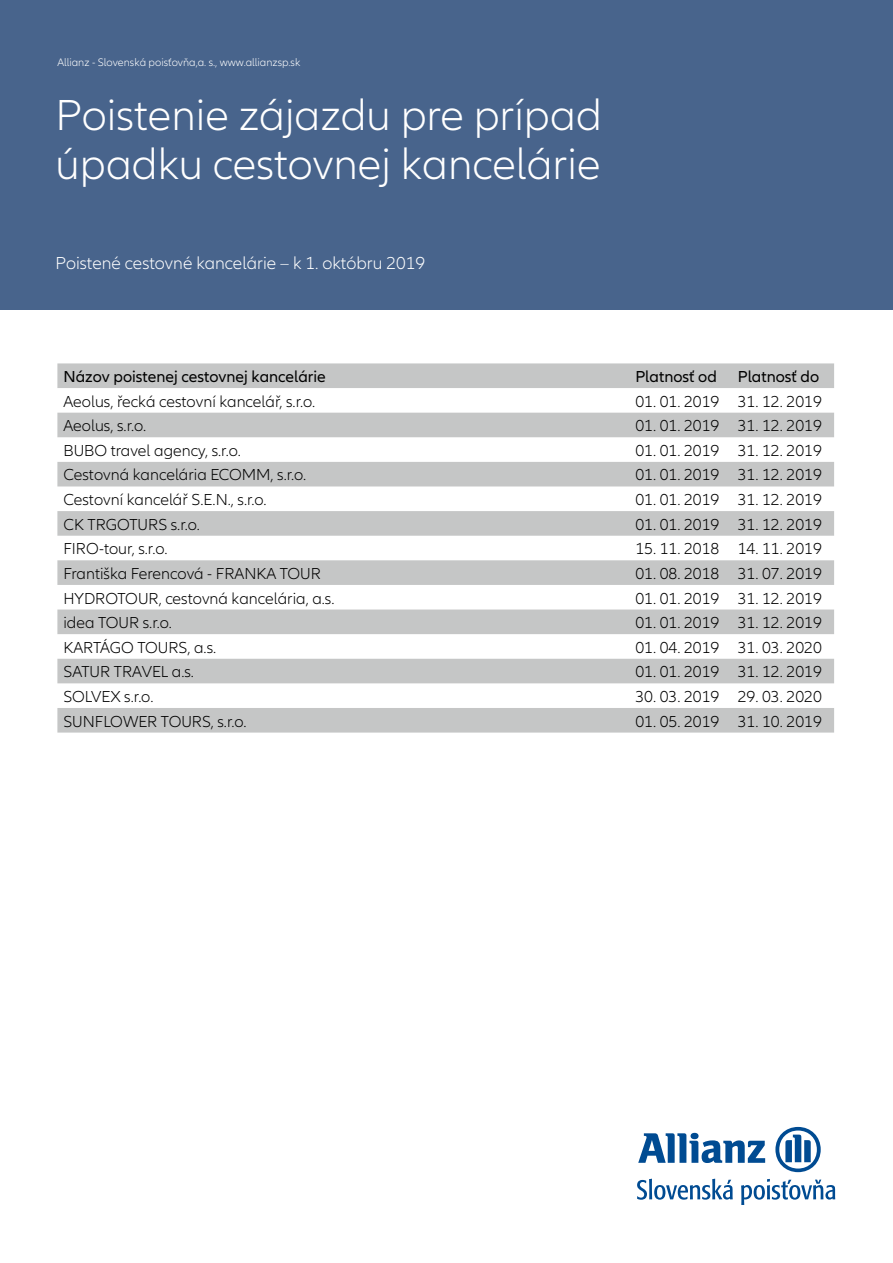
<style>
.page{position:relative;width:893px;height:1263px;background:#fff}
.page>*{position:absolute;margin:0;border:0;box-sizing:border-box;transform-origin:0 0}
.t1{font:300 45px/49.7px "Allianz Neo";color:#fff}
.t2{font:300 18px "Allianz Neo";color:#fff}
.t3{font:300 16.5px "Allianz Neo";color:#000}
.t4{font:16.5px "Allianz Neo";color:#000}
.t5{font:300 11.25px "Allianz Neo";color:#fff}
</style>
<div class="page">
<svg style="left:637px;top:1179px;width:96px;height:21px"></svg>
<svg style="left:741px;top:1179px;width:94px;height:26px"></svg>
<svg style="left:638px;top:1133px;width:127px;height:30px"></svg>
<svg style="left:775px;top:1127px;width:46px;height:45px"></svg>
<div style="left:0;top:0;width:893px;height:309px;background:#48648c"></div>
<svg style="left:57px;top:363px;width:777px;height:369px;fill:#c5c6c6"></svg>
<p class="t5" style="left:57px;top:56px;width:244px">Allianz - Slovenská poisťovňa,a. s., www.allianzsp.sk</p>
<h1 class="t1" style="left:55px;top:91px;width:548px">Poistenie zájazdu pre prípad úpadku cestovnej kancelárie</h1>
<p class="t2" style="left:55px;top:253px;width:371px">Poistené cestovné kancelárie – k 1. októbru 2019</p>
<p class="t4" style="left:63px;top:367px;width:264px">Názov poistenej cestovnej kancelárie</p>
<p class="t4" style="left:635px;top:367px;width:83px">Platnosť od</p>
<p class="t4" style="left:738px;top:367px;width:83px">Platnosť do</p>
<p class="t3" style="left:63px;top:392px;width:253px">Aeolus, řecká cestovní kancelář, s.r.o.</p>
<p class="t3" style="left:635px;top:392px;width:188px">01. 01. 2019 31. 12. 2019</p>
<p class="t3" style="left:63px;top:416px;width:84px">Aeolus, s.r.o.</p>
<p class="t3" style="left:635px;top:416px;width:188px">01. 01. 2019 31. 12. 2019</p>
<p class="t3" style="left:63px;top:441px;width:179px">BUBO travel agency, s.r.o.</p>
<p class="t3" style="left:635px;top:441px;width:188px">01. 01. 2019 31. 12. 2019</p>
<p class="t3" style="left:63px;top:466px;width:244px">Cestovná kancelária ECOMM, s.r.o.</p>
<p class="t3" style="left:635px;top:466px;width:188px">01. 01. 2019 31. 12. 2019</p>
<p class="t3" style="left:63px;top:490px;width:205px">Cestovní kancelář S.E.N., s.r.o.</p>
<p class="t3" style="left:635px;top:490px;width:188px">01. 01. 2019 31. 12. 2019</p>
<p class="t3" style="left:63px;top:515px;width:138px">CK TRGOTURS s.r.o.</p>
<p class="t3" style="left:635px;top:515px;width:188px">01. 01. 2019 31. 12. 2019</p>
<p class="t3" style="left:63px;top:539px;width:106px">FIRO-tour, s.r.o.</p>
<p class="t3" style="left:635px;top:539px;width:188px">15. 11. 2018 14. 11. 2019</p>
<p class="t3" style="left:63px;top:564px;width:259px">Františka Ferencová - FRANKA TOUR</p>
<p class="t3" style="left:635px;top:564px;width:188px">01. 08. 2018 31. 07. 2019</p>
<p class="t3" style="left:63px;top:589px;width:273px">HYDROTOUR, cestovná kancelária, a.s.</p>
<p class="t3" style="left:635px;top:589px;width:188px">01. 01. 2019 31. 12. 2019</p>
<p class="t3" style="left:63px;top:613px;width:110px">idea TOUR s.r.o.</p>
<p class="t3" style="left:635px;top:613px;width:188px">01. 01. 2019 31. 12. 2019</p>
<p class="t3" style="left:63px;top:638px;width:154px">KARTÁGO TOURS, a.s.</p>
<p class="t3" style="left:635px;top:638px;width:188px">01. 04. 2019 31. 03. 2020</p>
<p class="t3" style="left:63px;top:662px;width:132px">SATUR TRAVEL a.s.</p>
<p class="t3" style="left:635px;top:662px;width:188px">01. 01. 2019 31. 12. 2019</p>
<p class="t3" style="left:63px;top:687px;width:92px">SOLVEX s.r.o.</p>
<p class="t3" style="left:635px;top:687px;width:188px">30. 03. 2019 29. 03. 2020</p>
<p class="t3" style="left:63px;top:712px;width:185px">SUNFLOWER TOURS, s.r.o.</p>
<p class="t3" style="left:635px;top:712px;width:188px">01. 05. 2019 31. 10. 2019</p>
</div>
